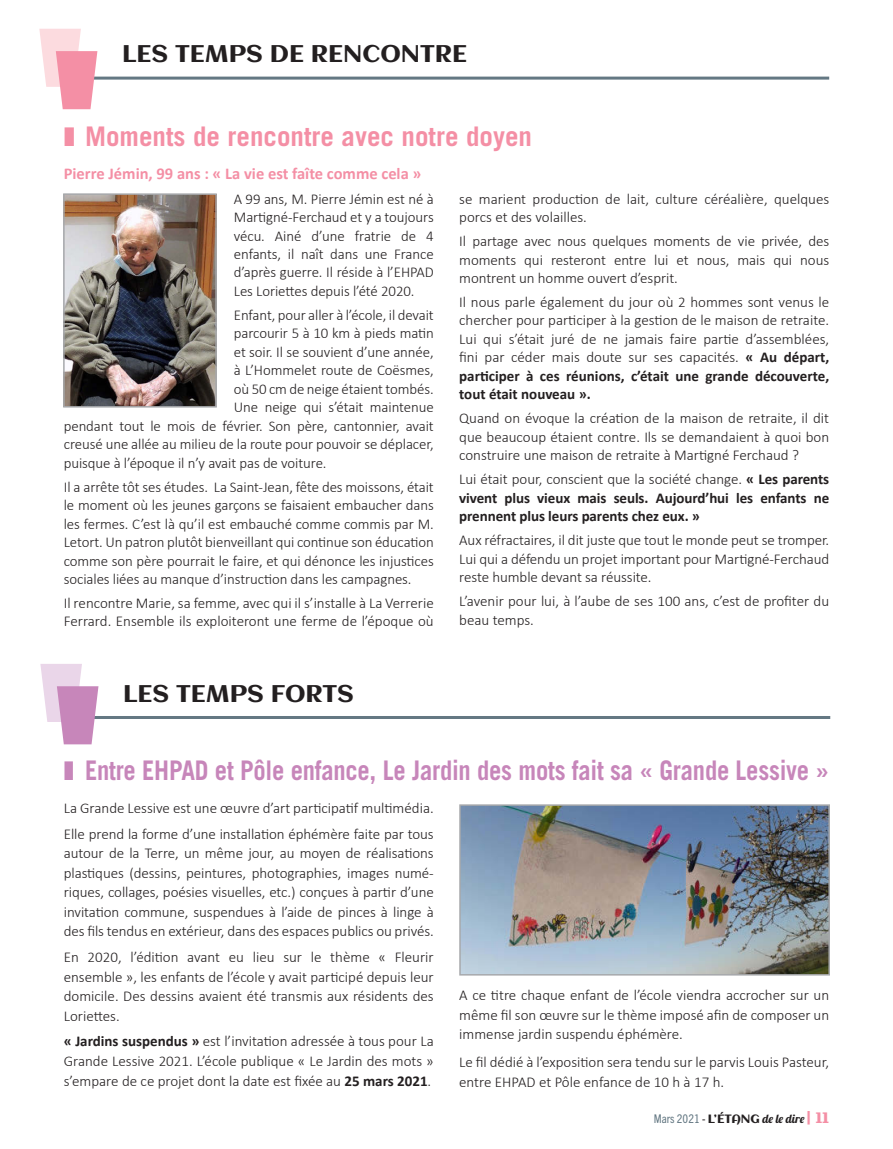
<style>
.page{position:relative;width:893px;height:1149px;background:#fff}
.page>*{position:absolute;margin:0;border:0;box-sizing:border-box;transform-origin:0 0}
.t1{font:700 27px "Trade Gothic";letter-spacing:-.01em;color:#c786ba;scale:.91 1}
.t2{font:700 27px "Trade Gothic";color:#f48fa5}
.TITRE_RUBRIQUE{font:24px "Aclonica";color:#231f20}
.sous_titre{font:700 16.5px "Calibri";color:#f48fa5}
.texte{font:300 15px/18.5px "Calibri";letter-spacing:-.005em;color:#231f20;text-align:justify}
.texte-2{font:700 15px/18.5px "Calibri";letter-spacing:-.005em;color:#231f20;text-align:justify}
.t3{font:condensed 12px "Trade Gothic Next LT Pro";color:#647883}
.s1{font-weight:700}
.s2{font-weight:300}
.s3{color:#231f20}
.s4{font-family:"Aclonica";font-stretch:normal;color:#231f20}
.s5{font-family:"Lobster 1.4";font-stretch:normal;color:#231f20}
.s6{font-family:"Aclonica";font-stretch:normal;font-size:15px;color:#f48fa5}
</style>
<div class="page">
<hr style="left:85px;top:77px;width:744px;height:3px;background:#647883">
<svg style="left:39px;top:29px;width:58px;height:80px"></svg>
<img style="left:66px;top:196px;width:148px;height:208px">
<div style="left:63px;top:193px;width:154px;height:214px;border:2px solid #a7a9ac"></div>
<img style="left:462px;top:807px;width:365px;height:165px">
<div style="left:459px;top:804px;width:371px;height:171px;border:2px solid #a7a9ac"></div>
<hr style="left:86px;top:715px;width:744px;height:3px;background:#647883">
<svg style="left:40px;top:664px;width:58px;height:80px"></svg>
<h2 class="TITRE_RUBRIQUE" style="left:122px;top:37px;width:347px">LES TEMPS DE RENCONTRE</h2>
<p class="t2" style="left:64px;top:120px;width:470px">❚ Moments de rencontre avec notre doyen</p>
<p class="sous_titre" style="left:64px;top:163px;width:359px">Pierre Jémin, 99 ans : « La vie est faîte comme cela »</p>
<p class="texte" style="left:234px;top:189px;width:201px">A 99 ans, M. Pierre Jémin est né à Martigné-Ferchaud et y a toujours vécu. Ainé d’une fratrie de 4 enfants, il naît dans une France d’après guerre. Il réside à l’EHPAD Les Loriettes depuis l’été 2020.</p>
<p class="texte" style="left:234px;top:305px;width:201px">Enfant, pour aller à l’école, il devait</p>
<p class="texte" style="left:234px;top:324px;width:201px">parcourir 5 à 10 km à pieds matin</p>
<p class="texte" style="left:234px;top:342px;width:201px">et soir. Il se souvient d’une année,</p>
<p class="texte" style="left:234px;top:361px;width:201px">à L’Hommelet route de Coësmes,</p>
<p class="texte" style="left:234px;top:379px;width:201px">où 50 cm de neige étaient tombés.</p>
<p class="texte" style="left:234px;top:398px;width:201px">Une neige qui s’était maintenue</p>
<p class="texte" style="left:64px;top:416px;width:371px">pendant tout le mois de février. Son père, cantonnier, avait</p>
<p class="texte" style="left:64px;top:434px;width:371px">creusé une allée au milieu de la route pour pouvoir se déplacer,</p>
<p class="texte" style="left:64px;top:453px;width:264px">puisque à l’époque il n’y avait pas de voiture.</p>
<p class="texte" style="left:64px;top:477px;width:372px">Il a arrête tôt ses études. La Saint-Jean, fête des moissons, était le moment où les jeunes garçons se faisaient embaucher dans les fermes. C’est là qu’il est embauché comme commis par M.<br>Letort. Un patron plutôt bienveillant qui continue son éducation comme son père pourrait le faire, et qui dénonce les injustices sociales liées au manque d’instruction dans les campagnes.</p>
<p class="texte" style="left:64px;top:593px;width:371px">Il rencontre Marie, sa femme, avec qui il s’installe à La Verrerie<br>Ferrard. Ensemble ils exploiteront une ferme de l’époque où</p>
<p class="texte" style="left:459px;top:189px;width:371px">se marient production de lait, culture céréalière, quelques porcs et des volailles.</p>
<p class="texte" style="left:459px;top:232px;width:371px">Il partage avec nous quelques moments de vie privée, des moments qui resteront entre lui et nous, mais qui nous montrent un homme ouvert d’esprit.</p>
<p class="texte" style="left:459px;top:292px;width:371px">Il nous parle également du jour où 2 hommes sont venus le chercher pour participer à la gestion de le maison de retraite.<br>Lui qui s’était juré de ne jamais faire partie d’assemblées, fini par céder mais doute sur ses capacités. <span class="s1">« Au départ, participer à ces réunions, c’était une grande découverte, tout était nouveau ».</span></p>
<p class="texte" style="left:459px;top:409px;width:371px">Quand on évoque la création de la maison de retraite, il dit que beaucoup étaient contre. Ils se demandaient à quoi bon construire une maison de retraite à Martigné Ferchaud ?</p>
<p class="texte-2" style="left:459px;top:469px;width:371px"><span class="s2">Lui était pour, conscient que la société change.</span> « Les parents vivent plus vieux mais seuls. Aujourd’hui les enfants ne prennent plus leurs parents chez eux. »</p>
<p class="texte" style="left:459px;top:530px;width:371px">Aux réfractaires, il dit juste que tout le monde peut se tromper.<br>Lui qui a défendu un projet important pour Martigné-Ferchaud reste humble devant sa réussite.</p>
<p class="texte" style="left:459px;top:591px;width:371px">L’avenir pour lui, à l’aube de ses 100 ans, c’est de profiter du beau temps.</p>
<p class="TITRE_RUBRIQUE" style="left:123px;top:676px;width:232px">LES TEMPS FORTS</p>
<p class="t1" style="left:64px;top:754px;width:843px">❚ Entre EHPAD et Pôle enfance, Le Jardin des mots fait sa « Grande Lessive »</p>
<p class="texte" style="left:64px;top:798px;width:371px">La Grande Lessive est une œuvre d’art participatif multimédia.</p>
<p class="texte" style="left:64px;top:823px;width:372px;line-height:19.5px">Elle prend la forme d’une installation éphémère faite par tous autour de la Terre, un même jour, au moyen de réalisations plastiques (dessins, peintures, photographies, images numé&shy;riques, collages, poésies visuelles, etc.) conçues à partir d’une invitation commune, suspendues à l’aide de pinces à linge à des fils tendus en extérieur, dans des espaces publics ou privés.</p>
<p class="texte" style="left:64px;top:946px;width:371px;line-height:19.5px">En 2020, l’édition avant eu lieu sur le thème « Fleurir ensemble », les enfants de l’école y avait participé depuis leur domicile. Des dessins avaient été transmis aux résidents des Loriettes.</p>
<p class="texte" style="left:64px;top:1031px;width:371px;line-height:19.5px"><span class="s1">« Jardins suspendus »</span> est l’invitation adressée à tous pour La Grande Lessive 2021. L’école publique « Le Jardin des mots » s’empare de ce projet dont la date est fixée au <span class="s1">25 mars 2021</span>.</p>
<p class="texte" style="left:459px;top:985px;width:371px;line-height:19.5px">A ce titre chaque enfant de l’école viendra accrocher sur un même fil son œuvre sur le thème imposé afin de composer un immense jardin suspendu éphémère.</p>
<p class="texte" style="left:459px;top:1052px;width:371px;line-height:19.5px">Le fil dédié à l’exposition sera tendu sur le parvis Louis Pasteur, entre EHPAD et Pôle enfance de 10 h à 17 h.</p>
<p class="t3" style="left:654px;top:1110px;width:177px">Mars 2021 <span class="s3">-</span> <span class="s4">L’ÉTANG</span> <span class="s5">de le dire</span> <span class="s6">| 11</span></p>
</div>
